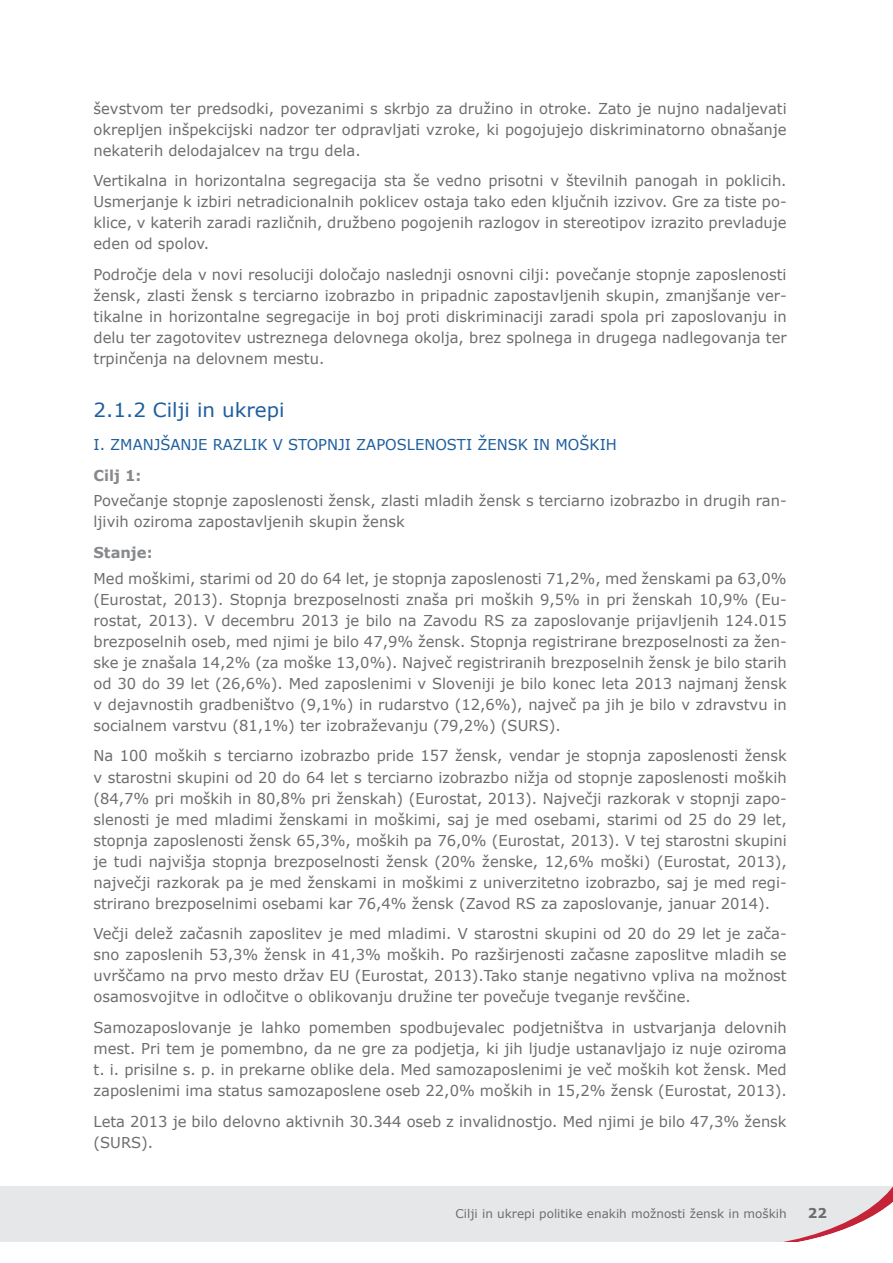
<style>
.page{position:relative;width:893px;height:1263px;background:#fff}
.page>*{position:absolute;margin:0;border:0;box-sizing:border-box;transform-origin:0 0}
.t1{font:19.5px "Verdana";color:#1e5e9e}
.t2{font:15px/21px "Verdana";color:#6c6d70;text-align:justify}
.t3{font:15px "Verdana";color:#1e5e9e}
.t4{font:700 15px "Verdana";color:#87898c}
.t5{font:700 13.5px "Verdana";color:#6c6d70}
.t6{font:12px "Verdana";color:#6c6d70}
</style>
<div class="page">
<div style="left:0;top:1186px;width:893px;height:56px;background:#e6e7e9"></div>
<svg style="left:783px;top:1186px;width:110px;height:56px"></svg>
<p class="t2" style="left:94px;top:98px;width:695px">ševstvom ter predsodki, povezanimi s skrbjo za družino in otroke. Zato je nujno nadaljevati okrepljen inšpekcijski nadzor ter odpravljati vzroke, ki pogojujejo diskriminatorno obnašanje nekaterih delodajalcev na trgu dela.</p>
<p class="t2" style="left:94px;top:171px;width:695px">Vertikalna in horizontalna segregacija sta še vedno prisotni v številnih panogah in poklicih.<br>Usmerjanje k izbiri netradicionalnih poklicev ostaja tako eden ključnih izzivov. Gre za tiste po&shy;klice, v katerih zaradi različnih, družbeno pogojenih razlogov in stereotipov izrazito prevladuje eden od spolov.</p>
<p class="t2" style="left:94px;top:264px;width:695px">Področje dela v novi resoluciji določajo naslednji osnovni cilji: povečanje stopnje zaposlenosti žensk, zlasti žensk s terciarno izobrazbo in pripadnic zapostavljenih skupin, zmanjšanje ver&shy;tikalne in horizontalne segregacije in boj proti diskriminaciji zaradi spola pri zaposlovanju in delu ter zagotovitev ustreznega delovnega okolja, brez spolnega in drugega nadlegovanja ter trpinčenja na delovnem mestu.</p>
<h1 class="t1" style="left:94px;top:397px;width:193px">2.1.2 Cilji in ukrepi</h1>
<p class="t3" style="left:94px;top:435px;width:525px">I. ZMANJŠANJE RAZLIK V STOPNJI ZAPOSLENOSTI ŽENSK IN MOŠKIH</p>
<p class="t4" style="left:94px;top:466px;width:49px">Cilj 1:</p>
<p class="t2" style="left:94px;top:491px;width:695px">Povečanje stopnje zaposlenosti žensk, zlasti mladih žensk s terciarno izobrazbo in drugih ran&shy;ljivih oziroma zapostavljenih skupin žensk</p>
<p class="t4" style="left:94px;top:543px;width:61px">Stanje:</p>
<p class="t2" style="left:94px;top:568px;width:695px">Med moškimi, starimi od 20 do 64 let, je stopnja zaposlenosti 71,2%, med ženskami pa 63,0% (Eurostat, 2013). Stopnja brezposelnosti znaša pri moških 9,5% in pri ženskah 10,9% (Eu&shy;rostat, 2013). V decembru 2013 je bilo na Zavodu RS za zaposlovanje prijavljenih 124.015 brezposelnih oseb, med njimi je bilo 47,9% žensk. Stopnja registrirane brezposelnosti za žen&shy;ske je znašala 14,2% (za moške 13,0%). Največ registriranih brezposelnih žensk je bilo starih od 30 do 39 let (26,6%). Med zaposlenimi v Sloveniji je bilo konec leta 2013 najmanj žensk v dejavnostih gradbeništvo (9,1%) in rudarstvo (12,6%), največ pa jih je bilo v zdravstvu in socialnem varstvu (81,1%) ter izobraževanju (79,2%) (SURS).</p>
<p class="t2" style="left:94px;top:746px;width:695px">Na 100 moških s terciarno izobrazbo pride 157 žensk, vendar je stopnja zaposlenosti žensk v starostni skupini od 20 do 64 let s terciarno izobrazbo nižja od stopnje zaposlenosti moških (84,7% pri moških in 80,8% pri ženskah) (Eurostat, 2013). Največji razkorak v stopnji zapo&shy;slenosti je med mladimi ženskami in moškimi, saj je med osebami, starimi od 25 do 29 let, stopnja zaposlenosti žensk 65,3%, moških pa 76,0% (Eurostat, 2013). V tej starostni skupini je tudi najvišja stopnja brezposelnosti žensk (20% ženske, 12,6% moški) (Eurostat, 2013), največji razkorak pa je med ženskami in moškimi z univerzitetno izobrazbo, saj je med regi&shy;strirano brezposelnimi osebami kar 76,4% žensk (Zavod RS za zaposlovanje, januar 2014).</p>
<p class="t2" style="left:94px;top:924px;width:695px">Večji delež začasnih zaposlitev je med mladimi. V starostni skupini od 20 do 29 let je zača&shy;sno zaposlenih 53,3% žensk in 41,3% moških. Po razširjenosti začasne zaposlitve mladih se uvrščamo na prvo mesto držav EU (Eurostat, 2013).Tako stanje negativno vpliva na možnost osamosvojitve in odločitve o oblikovanju družine ter povečuje tveganje revščine.</p>
<p class="t2" style="left:94px;top:1017px;width:695px">Samozaposlovanje je lahko pomemben spodbujevalec podjetništva in ustvarjanja delovnih mest. Pri tem je pomembno, da ne gre za podjetja, ki jih ljudje ustanavljajo iz nuje oziroma t. i. prisilne s. p. in prekarne oblike dela. Med samozaposlenimi je več moških kot žensk. Med zaposlenimi ima status samozaposlene oseb 22,0% moških in 15,2% žensk (Eurostat, 2013).</p>
<p class="t2" style="left:94px;top:1111px;width:695px">Leta 2013 je bilo delovno aktivnih 30.344 oseb z invalidnostjo. Med njimi je bilo 47,3% žensk (SURS).</p>
<p class="t6" style="left:456px;top:1206px;width:333px">Cilji in ukrepi politike enakih možnosti žensk in moških</p>
<p class="t5" style="left:808px;top:1205px;width:21px">22</p>
</div>
